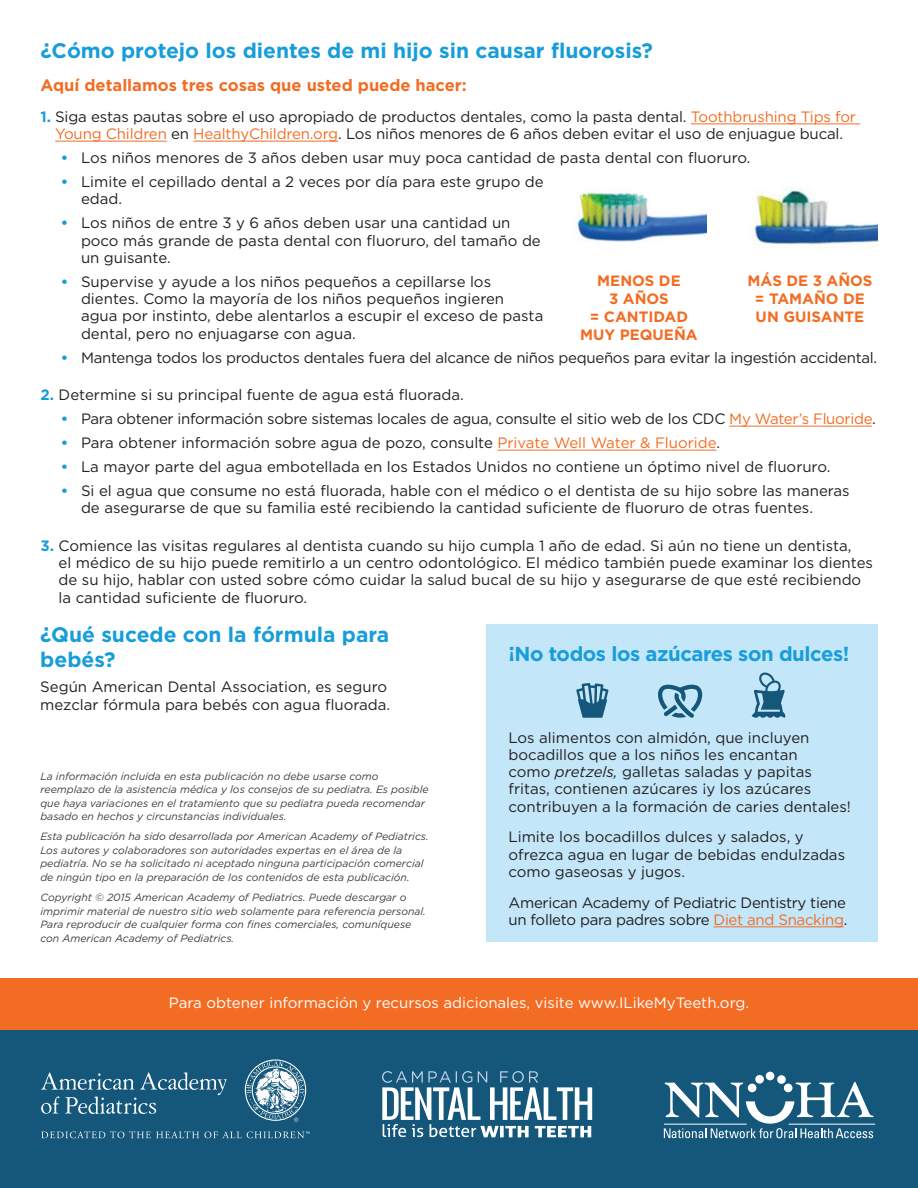
<style>
.page{position:relative;width:918px;height:1188px;background:#fff}
.page>*{position:absolute;margin:0;border:0;box-sizing:border-box;transform-origin:0 0}
.t1{font:700 21px/25.2px "Gotham HTF";color:#179dd9}
.t2{font:700 20.25px "Gotham HTF";letter-spacing:-.02em;color:#179dd9}
.t3{font:700 16.5px "Gotham HTF";color:#f36c23}
.t4{font:15px/17.2px "Gotham HTF";color:#231f20}
.t5{font:15px/17.2px "Gotham HTF";letter-spacing:-.02em;color:#231f20}
.t6{font:15px "Gotham HTF";color:#fff}
.t7{font:700 15px/18px "Gotham HTF";color:#f36c23;text-align:center}
.t8{font:italic 10.5px/13.5px "Gotham HTF";color:#3e3e3f}
.s1{font-weight:700;color:#179dd9}
.s2{color:#f36c23}
.s3{font-style:italic}
</style>
<div class="page">
<hr style="left:691px;top:124px;width:169px;height:1px;background:#f36c23">
<hr style="left:55px;top:141px;width:112px;height:1px;background:#f36c23">
<hr style="left:193px;top:141px;width:145px;height:1px;background:#f36c23">
<hr style="left:729px;top:426px;width:143px;height:1px;background:#f36c23">
<hr style="left:497px;top:450px;width:219px;height:1px;background:#f36c23">
<div style="left:0;top:978px;width:918px;height:52px;background:#f36c23"></div>
<div style="left:486px;top:624px;width:392px;height:318px;background:#c3e6f9"></div>
<img style="left:753px;top:190px;width:125px;height:55px">
<img style="left:577px;top:192px;width:129px;height:50px">
<hr style="left:714px;top:927px;width:130px;height:1px;background:#f36c23">
<svg style="left:576px;top:683px;width:33px;height:35px"></svg>
<svg style="left:658px;top:684px;width:44px;height:34px"></svg>
<svg style="left:752px;top:673px;width:34px;height:45px"></svg>
<div style="left:0;top:1030px;width:918px;height:158px;background:#14577a"></div>
<svg style="left:41px;top:1072px;width:186px;height:42px"></svg>
<svg style="left:41px;top:1131px;width:269px;height:7px"></svg>
<svg style="left:244px;top:1059px;width:63px;height:63px"></svg>
<svg style="left:382px;top:1071px;width:210px;height:66px"></svg>
<div style="left:777px;top:1075px;width:9px;height:9px;background:#fff;border-radius:50%"></div>
<div style="left:766px;top:1072px;width:8px;height:8px;background:#fff;border-radius:50%"></div>
<div style="left:755px;top:1075px;width:9px;height:9px;background:#fff;border-radius:50%"></div>
<svg style="left:664px;top:1082px;width:209px;height:56px"></svg>
<h1 class="t1" style="left:40px;top:37px;width:614px">¿Cómo protejo los dientes de mi hijo sin causar fluorosis?</h1>
<p class="t3" style="left:40px;top:76px;width:428px">Aquí detallamos tres cosas que usted puede hacer:</p>
<p class="t4" style="left:40px;top:108px;width:817px;text-align:center"><span class="s1">1.</span> Siga estas pautas sobre el uso apropiado de productos dentales, como la pasta dental. <span class="s2">Toothbrushing Tips for<br>Young Children</span> en <span class="s2">HealthyChildren.org</span>. Los niños menores de 6 años deben evitar el uso de enjuague bucal.</p>
<p class="t4" style="left:61px;top:149px;width:691px"><span class="s1">•</span> Los niños menores de 3 años deben usar muy poca cantidad de pasta dental con fluoruro.</p>
<p class="t4" style="left:81px;top:173px;width:464px;text-indent:-20px"><span class="s1">•</span> Limite el cepillado dental a 2 veces por día para este grupo de edad.</p>
<p class="t4" style="left:81px;top:214px;width:461px;text-indent:-20px"><span class="s1">•</span> Los niños de entre 3 y 6 años deben usar una cantidad un poco más grande de pasta dental con fluoruro, del tamaño de un guisante.</p>
<p class="t4" style="left:81px;top:273px;width:464px;text-indent:-20px"><span class="s1">•</span> Supervise y ayude a los niños pequeños a cepillarse los dientes. Como la mayoría de los niños pequeños ingieren agua por instinto, debe alentarlos a escupir el exceso de pasta dental, pero no enjuagarse con agua.</p>
<p class="t5" style="left:61px;top:348px;width:818px"><span class="s1">•</span> Mantenga todos los productos dentales fuera del alcance de niños pequeños para evitar la ingestión accidental.</p>
<p class="t4" style="left:40px;top:386px;width:425px"><span class="s1">2.</span> Determine si su principal fuente de agua está fluorada.</p>
<p class="t5" style="left:61px;top:410px;width:817px"><span class="s1">•</span> Para obtener información sobre sistemas locales de agua, consulte el sitio web de los CDC <span class="s2">My Water’s Fluoride</span>.</p>
<p class="t4" style="left:61px;top:434px;width:661px"><span class="s1">•</span> Para obtener información sobre agua de pozo, consulte <span class="s2">Private Well Water &amp; Fluoride</span>.</p>
<p class="t4" style="left:61px;top:458px;width:771px"><span class="s1">•</span> La mayor parte del agua embotellada en los Estados Unidos no contiene un óptimo nivel de fluoruro.</p>
<p class="t4" style="left:81px;top:482px;width:770px;text-indent:-20px"><span class="s1">•</span> Si el agua que consume no está fluorada, hable con el médico o el dentista de su hijo sobre las maneras de asegurarse de que su familia esté recibiendo la cantidad suficiente de fluoruro de otras fuentes.</p>
<p class="t4" style="left:59px;top:537px;width:816px;text-indent:-18px"><span class="s1">3.</span> Comience las visitas regulares al dentista cuando su hijo cumpla 1 año de edad. Si aún no tiene un dentista,<br>el médico de su hijo puede remitirlo a un centro odontológico. El médico también puede examinar los dientes de su hijo, hablar con usted sobre cómo cuidar la salud bucal de su hijo y asegurarse de que esté recibiendo la cantidad suficiente de fluoruro.</p>
<h1 class="t1" style="left:40px;top:621px;width:350px">¿Qué sucede con la fórmula para bebés?</h1>
<p class="t4" style="left:40px;top:677px;width:351px;line-height:18px">Según American Dental Association, es seguro mezclar fórmula para bebés con agua fluorada.</p>
<p class="t7" style="left:580px;top:271px;width:119px">MENOS DE<br>3 AÑOS<br>= CANTIDAD<br>MUY PEQUEÑA</p>
<p class="t7" style="left:747px;top:271px;width:127px">MÁS DE 3 AÑOS = TAMAÑO DE<br>UN GUISANTE</p>
<h2 class="t2" style="left:508px;top:642px;width:342px">¡No todos los azúcares son dulces!</h2>
<p class="t8" style="left:40px;top:769px;width:390px">La información incluida en esta publicación no debe usarse como reemplazo de la asistencia médica y los consejos de su pediatra. Es posible que haya variaciones en el tratamiento que su pediatra pueda recomendar basado en hechos y circunstancias individuales.</p>
<p class="t8" style="left:40px;top:830px;width:390px">Esta publicación ha sido desarrollada por American Academy of Pediatrics.<br>Los autores y colaboradores son autoridades expertas en el área de la pediatría. No se ha solicitado ni aceptado ninguna participación comercial de ningún tipo en la preparación de los contenidos de esta publicación.</p>
<p class="t8" style="left:40px;top:891px;width:387px">Copyright © 2015 American Academy of Pediatrics. Puede descargar o imprimir material de nuestro sitio web solamente para referencia personal.<br>Para reproducir de cualquier forma con fines comerciales, comuníquese con American Academy of Pediatrics.</p>
<p class="t4" style="left:508px;top:728px;width:344px">Los alimentos con almidón, que incluyen bocadillos que a los niños les encantan<br>como <span class="s3">pretzels,</span> galletas saladas y papitas fritas, contienen azúcares ¡y los azúcares contribuyen a la formación de caries dentales!</p>
<p class="t4" style="left:508px;top:828px;width:338px">Limite los bocadillos dulces y salados, y ofrezca agua en lugar de bebidas endulzadas como gaseosas y jugos.</p>
<p class="t5" style="left:508px;top:893px;width:340px">American Academy of Pediatric Dentistry tiene un folleto para padres sobre <span class="s2">Diet and Snacking</span>.</p>
<p class="t6" style="left:169px;top:995px;width:582px">Para obtener información y recursos adicionales, visite www.ILikeMyTeeth.org.</p>
</div>
